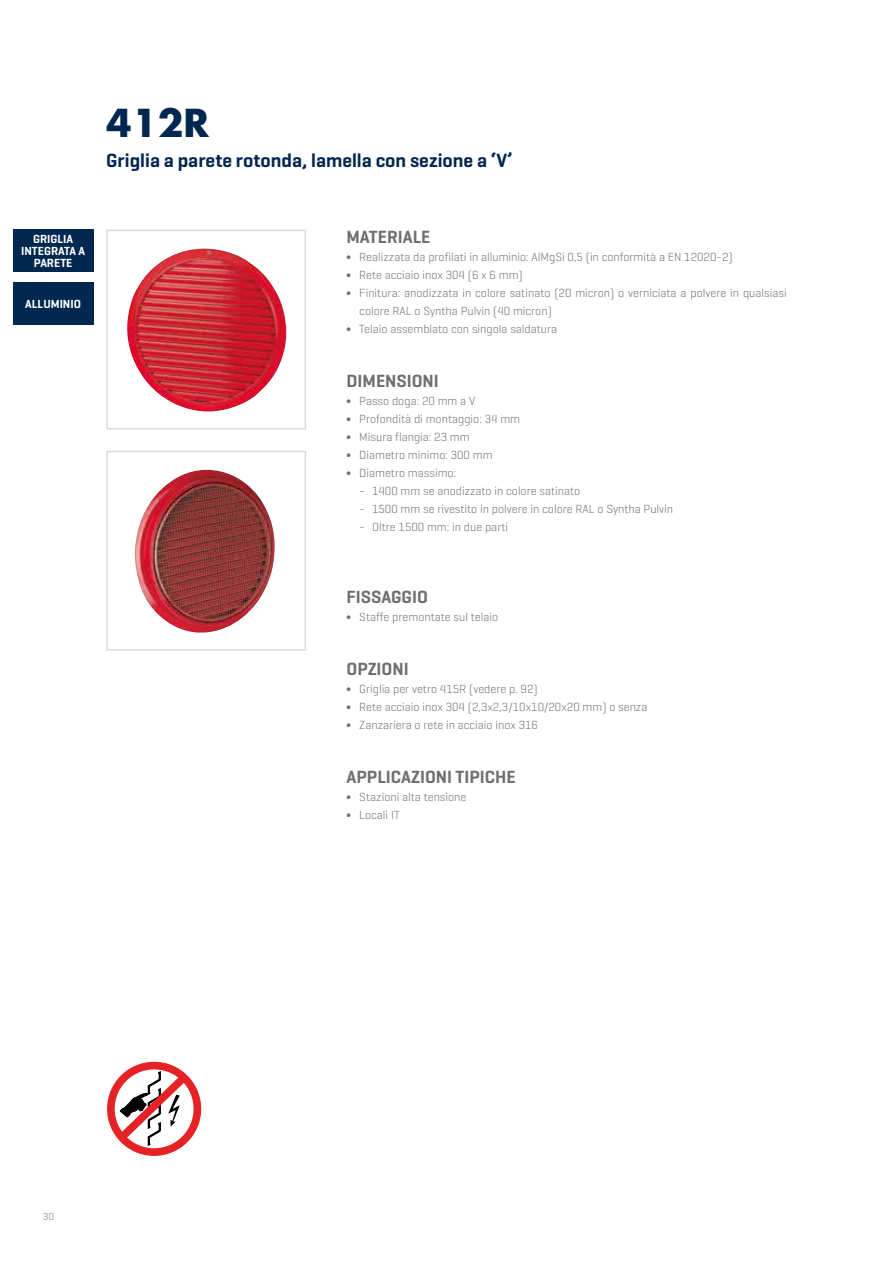
<style>
.page{position:relative;width:893px;height:1263px;background:#fff}
.page>*{position:absolute;margin:0;border:0;box-sizing:border-box;transform-origin:0 0}
.t1{font:700 37.5px "Futura Std";color:#00274f}
.t2{font:600 19.5px "Geogrotesque";color:#00274f}
.t3{font:600 18px "Geogrotesque";color:#706f6f}
.t4{font:300 12px/18px "Geogrotesque";color:#706f6f}
.t5{font:600 12px/12px "Geogrotesque";color:#fff;text-align:center}
.t6{font:10.5px "Geogrotesque";color:#9d9d9c}
</style>
<div class="page">
<div style="left:13px;top:230px;width:81px;height:42px;background:#00274f"></div>
<img style="left:127px;top:248px;width:160px;height:164px">
<div style="left:106px;top:230px;width:200px;height:199px;border:2px solid #dadada"></div>
<img style="left:134px;top:470px;width:141px;height:163px">
<div style="left:106px;top:451px;width:200px;height:200px;border:2px solid #dadada"></div>
<div style="left:107px;top:1062px;width:94px;height:94px;border:8px solid #e52225;border-radius:50%"></div>
<svg style="left:110px;top:1065px;width:87px;height:83px"></svg>
<div style="left:13px;top:282px;width:81px;height:43px;background:#00274f"></div>
<h1 class="t1" style="left:106px;top:98px;width:104px">412R</h1>
<h2 class="t2" style="left:106px;top:148px;width:408px">Griglia a parete rotonda, lamella con sezione a ‘V’</h2>
<p class="t5" style="left:21px;top:233px;width:65px">GRIGLIA<br>INTEGRATA A<br>PARETE</p>
<p class="t5" style="left:25px;top:298px;width:57px">ALLUMINIO</p>
<h3 class="t3" style="left:347px;top:226px;width:85px">MATERIALE</h3>
<p class="t4" style="left:347px;top:248px;width:388px">∫ Realizzata da profilati in alluminio: AlMgSi 0,5 (in conformità a EN 12020-2)</p>
<p class="t4" style="left:347px;top:266px;width:178px">∫ Rete acciaio inox 304 (6 x 6 mm)</p>
<p class="t4" style="left:347px;top:284px;width:442px">∫ Finitura: anodizzata in colore satinato (20 micron) o verniciata a polvere in qualsiasi</p>
<p class="t4" style="left:359px;top:302px;width:194px">colore RAL o Syntha Pulvin (40 micron)</p>
<p class="t4" style="left:347px;top:320px;width:212px">∫ Telaio assemblato con singola saldatura</p>
<h3 class="t3" style="left:347px;top:370px;width:94px">DIMENSIONI</h3>
<p class="t4" style="left:347px;top:392px;width:175px">∫ Passo doga: 20 mm a V<br>∫ Profondità di montaggio: 34 mm ∫ Misura flangia: 23 mm<br>∫ Diametro minimo: 300 mm<br>∫ Diametro massimo:</p>
<p class="t4" style="left:359px;top:482px;width:222px">– 1400 mm se anodizzato in colore satinato</p>
<p class="t4" style="left:359px;top:500px;width:315px">- 1500 mm se rivestito in polvere in colore RAL o Syntha Pulvin</p>
<p class="t4" style="left:359px;top:518px;width:150px">- Oltre 1500 mm: in due parti</p>
<h3 class="t3" style="left:347px;top:586px;width:83px">FISSAGGIO</h3>
<p class="t4" style="left:347px;top:608px;width:153px">∫ Staffe premontate sul telaio</p>
<h3 class="t3" style="left:347px;top:658px;width:64px">OPZIONI</h3>
<p class="t4" style="left:347px;top:680px;width:302px">∫ Griglia per vetro 415R (vedere p. 92)<br>∫ Rete acciaio inox 304 (2,3x2,3/10x10/20x20 mm) o senza ∫ Zanzariera o rete in acciaio inox 316</p>
<h3 class="t3" style="left:347px;top:766px;width:170px">APPLICAZIONI TIPICHE</h3>
<p class="t4" style="left:347px;top:788px;width:121px">∫ Stazioni alta tensione ∫ Locali IT</p>
<p class="t6" style="left:43px;top:1210px;width:13px">30</p>
</div>
